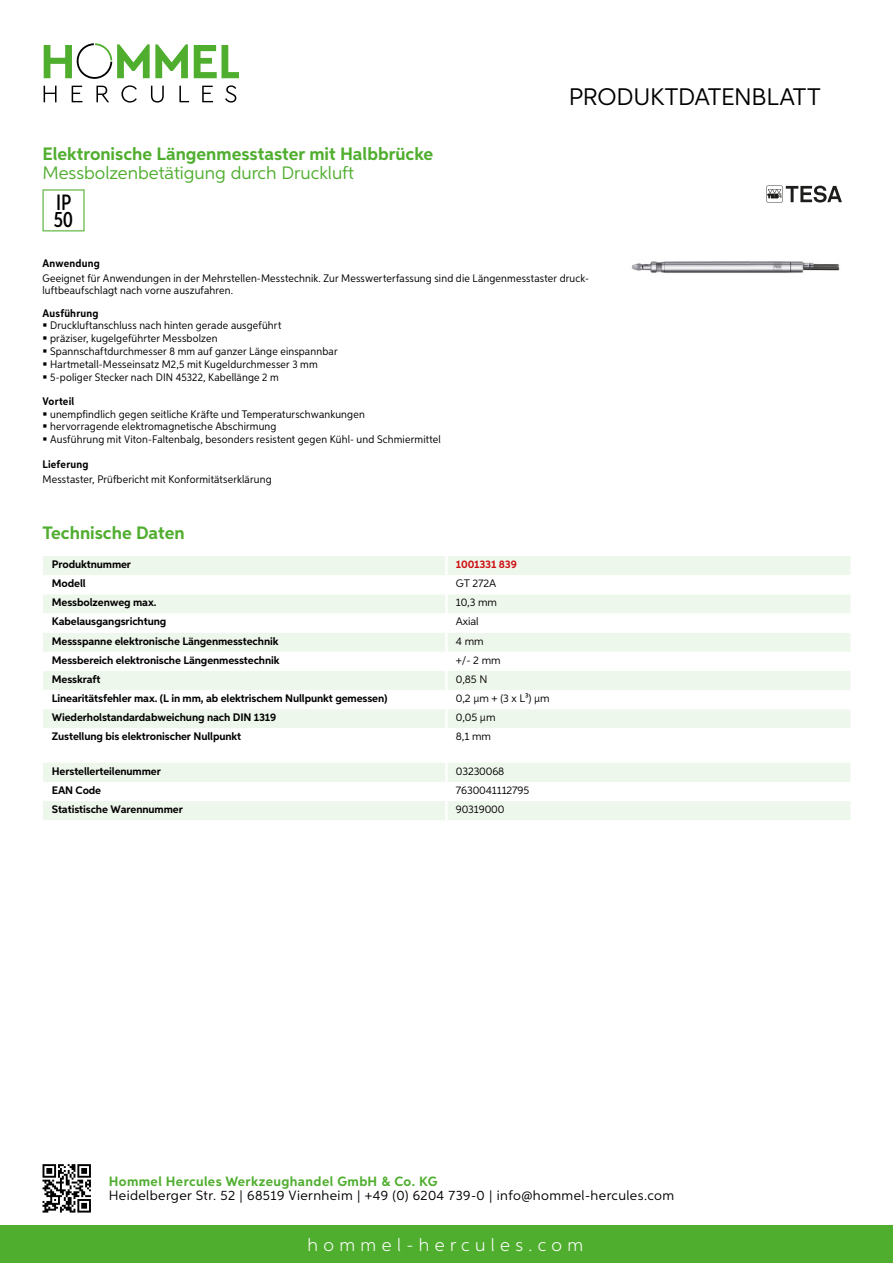
<style>
.page{position:relative;width:893px;height:1263px;background:#fff}
.page>*{position:absolute;margin:0;border:0;box-sizing:border-box;transform-origin:0 0}
.t1{font:24px "Aspira";letter-spacing:-.01em;color:#000}
.t2{font:500 22.2px/17.9px "Aspira XX Nar";color:#000}
.t3{font:700 18px "Aspira";color:#50ae2f}
.t4{font:18px "Aspira";color:#50ae2f}
.t5{font:300 18px "Aspira";letter-spacing:.3em;color:#fff}
.t6{font:13.5px "Aspira";letter-spacing:.03em;color:#000}
.t7{font:700 13.5px "Aspira";letter-spacing:.03em;color:#50ae2f}
.t8{font:10.95px/12.8px "Aspira Nar";letter-spacing:.015em;color:#000}
.t9{font:700 10.95px "Aspira";letter-spacing:-.01em;color:#000}
.t10{font:10.95px "Aspira";letter-spacing:-.01em;color:#000}
.t11{font:700 10.95px "Aspira Nar";letter-spacing:.02em;color:#000}
.t12{font:700 10.95px "Aspira";letter-spacing:-.01em;color:#cd1013}
</style>
<div class="page">
<div style="left:0;top:1226px;width:893px;height:37px;background:#50ae2f"></div>
<svg style="left:43px;top:1164px;width:48px;height:48px"></svg>
<svg style="left:194px;top:45px;width:45px;height:33px"></svg>
<svg style="left:44px;top:43px;width:144px;height:36px"></svg>
<svg style="left:44px;top:86px;width:13px;height:16px"></svg>
<svg style="left:72px;top:86px;width:10px;height:16px"></svg>
<svg style="left:96px;top:86px;width:13px;height:16px"></svg>
<svg style="left:121px;top:85px;width:16px;height:18px"></svg>
<svg style="left:151px;top:86px;width:13px;height:17px"></svg>
<svg style="left:179px;top:86px;width:10px;height:16px"></svg>
<svg style="left:202px;top:86px;width:11px;height:16px"></svg>
<svg style="left:225px;top:85px;width:11px;height:18px"></svg>
<div style="left:43px;top:556px;width:807px;height:19px;background:#eef7eb"></div>
<svg style="left:43px;top:595px;width:807px;height:133px;fill:#eef7eb"></svg>
<hr style="left:445px;top:556px;width:3px;height:19px;background:#fff">
<hr style="left:445px;top:594px;width:3px;height:19px;background:#fff">
<hr style="left:445px;top:613px;width:3px;height:20px;background:#fff">
<hr style="left:445px;top:633px;width:3px;height:19px;background:#fff">
<hr style="left:445px;top:652px;width:3px;height:19px;background:#fff">
<hr style="left:445px;top:671px;width:3px;height:19px;background:#fff">
<hr style="left:445px;top:690px;width:3px;height:19px;background:#fff">
<hr style="left:445px;top:709px;width:3px;height:19px;background:#fff">
<svg style="left:43px;top:763px;width:807px;height:57px"></svg>
<hr style="left:445px;top:801px;width:3px;height:19px;background:#fff">
<svg style="left:43px;top:189px;width:42px;height:42px"></svg>
<img style="left:631px;top:261px;width:209px;height:12px">
<svg style="left:766px;top:185px;width:76px;height:18px"></svg>
<h3 class="t3" style="left:43px;top:142px;width:392px">Elektronische Längenmesstaster mit Halbbrücke</h3>
<h3 class="t4" style="left:43px;top:162px;width:313px">Messbolzenbetätigung durch Druckluft</h3>
<h2 class="t2" style="left:54px;top:193px;width:21px">IP<br>50</h2>
<h1 class="t1" style="left:569px;top:82px;width:253px">Produktdatenblatt</h1>
<p class="t11" style="left:43px;top:257px;width:59px">Anwendung</p>
<p class="t8" style="left:43px;top:273px;width:548px;line-height:12px">Geeignet für Anwendungen in der Mehrstellen-Messtechnik. Zur Messwerterfassung sind die Längenmesstaster druck&shy;luftbeaufschlagt nach vorne auszufahren.</p>
<p class="t11" style="left:43px;top:306px;width:58px">Ausführung</p>
<p class="t8" style="left:50px;top:319px;width:289px">Druckluftanschluss nach hinten gerade ausgeführt<br>präziser, kugelgeführter Messbolzen<br>Spannschaftdurchmesser 8 mm auf ganzer Länge einspannbar Hartmetall-Messeinsatz M2,5 mit Kugeldurchmesser 3 mm 5-poliger Stecker nach DIN 45322, Kabellänge 2 m</p>
<p class="t11" style="left:43px;top:394px;width:33px">Vorteil</p>
<p class="t8" style="left:50px;top:407px;width:392px">unempfindlich gegen seitliche Kräfte und Temperaturschwankungen<br>hervorragende elektromagnetische Abschirmung<br>Ausführung mit Viton-Faltenbalg, besonders resistent gegen Kühl- und Schmiermittel</p>
<p class="t11" style="left:43px;top:458px;width:47px">Lieferung</p>
<p class="t8" style="left:43px;top:473px;width:231px">Messtaster, Prüfbericht mit Konformitätserklärung</p>
<h3 class="t3" style="left:43px;top:522px;width:144px">Technische Daten</h3>
<p class="t9" style="left:52px;top:557px;width:81px">Produktnummer</p>
<p class="t12" style="left:456px;top:557px;width:63px">1001331 839</p>
<p class="t9" style="left:52px;top:577px;width:35px">Modell</p>
<p class="t10" style="left:456px;top:577px;width:42px">GT 272A</p>
<p class="t9" style="left:52px;top:596px;width:106px">Messbolzenweg max.</p>
<p class="t10" style="left:456px;top:596px;width:43px">10,3 mm</p>
<p class="t9" style="left:52px;top:615px;width:116px">Kabelausgangsrichtung</p>
<p class="t10" style="left:456px;top:615px;width:24px">Axial</p>
<p class="t9" style="left:52px;top:634px;width:228px">Messspanne elektronische Längenmesstechnik</p>
<p class="t10" style="left:456px;top:634px;width:29px">4 mm</p>
<p class="t9" style="left:52px;top:653px;width:229px">Messbereich elektronische Längenmesstechnik</p>
<p class="t10" style="left:456px;top:653px;width:46px">+/- 2 mm</p>
<p class="t9" style="left:52px;top:672px;width:50px">Messkraft</p>
<p class="t10" style="left:456px;top:672px;width:31px">0,85 N</p>
<p class="t9" style="left:52px;top:691px;width:337px">Linearitätsfehler max. (L in mm, ab elektrischem Nullpunkt gemessen)</p>
<p class="t10" style="left:456px;top:691px;width:95px">0,2 µm + (3 x L³) µm</p>
<p class="t9" style="left:52px;top:710px;width:226px">Wiederholstandardabweichung nach DIN 1319</p>
<p class="t10" style="left:456px;top:711px;width:41px">0,05 µm</p>
<p class="t9" style="left:52px;top:730px;width:191px">Zustellung bis elektronischer Nullpunkt</p>
<p class="t10" style="left:456px;top:730px;width:37px">8,1 mm</p>
<p class="t9" style="left:52px;top:764px;width:111px">Herstellerteilenummer</p>
<p class="t10" style="left:456px;top:764px;width:50px">03230068</p>
<p class="t9" style="left:52px;top:783px;width:51px">EAN Code</p>
<p class="t10" style="left:456px;top:783px;width:75px">7630041112795</p>
<p class="t9" style="left:52px;top:802px;width:132px">Statistische Warennummer</p>
<p class="t10" style="left:456px;top:802px;width:50px">90319000</p>
<p class="t7" style="left:109px;top:1172px;width:330px">Hommel Hercules Werkzeughandel GmbH &amp; Co. KG</p>
<p class="t6" style="left:109px;top:1187px;width:567px">Heidelberger Str. 52 | 68519 Viernheim | +49 (0) 6204 739-0 | info@hommel-hercules.com</p>
<h3 class="t5" style="left:307px;top:1234px;width:277px">hommel-hercules.com</h3>
</div>
